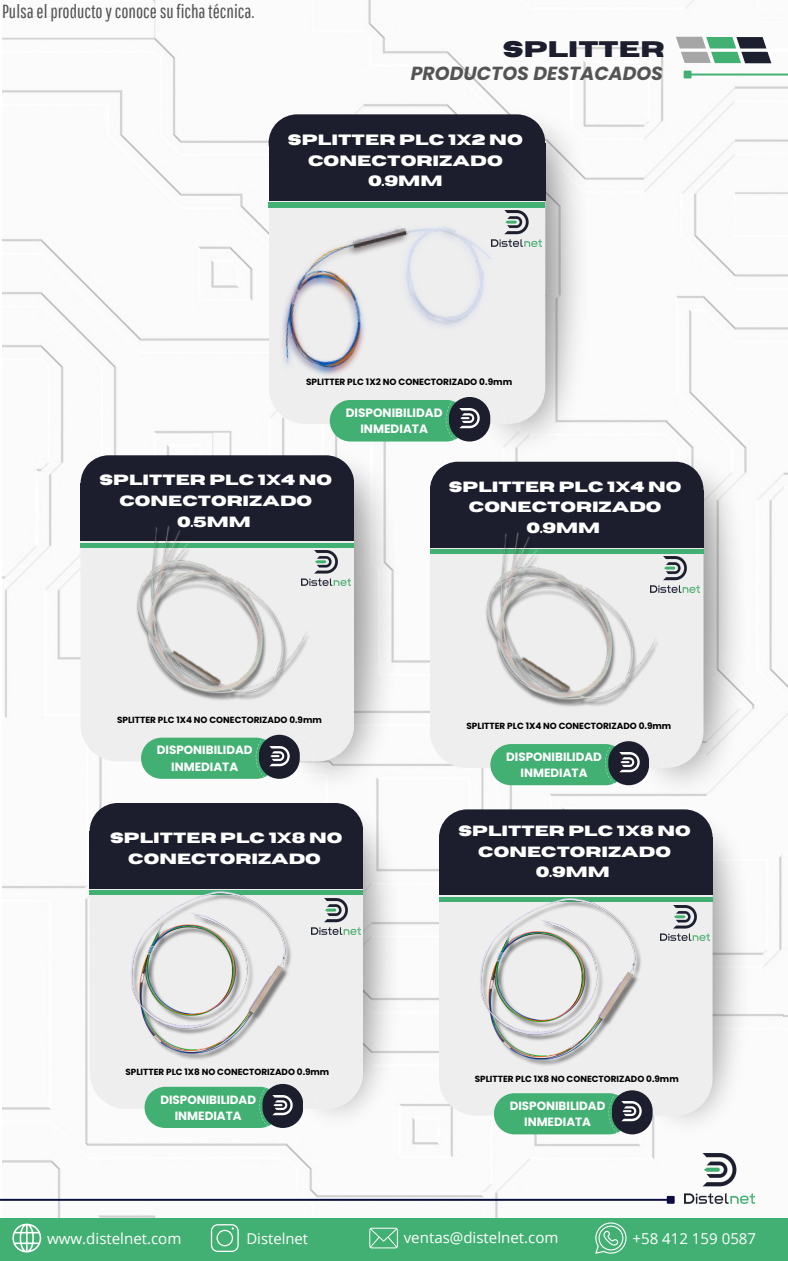
<style>
.page{position:relative;width:788px;height:1261px;background:#fff}
.page>*{position:absolute;margin:0;border:0;box-sizing:border-box;transform-origin:0 0}
.t1{font:700 22.4px "Horizon";color:#1c1e2e}
.t2{font:18.9px "Pathway Gothic One";color:#545454}
.t3{font:italic 700 18.9px "Poppins";color:#545454}
.t4{font:15.05px "Open Sans";color:#fff}
.t5{font:700 14.88px/20.7px "Horizon";color:#fff;text-align:center}
.t6{font:14.88px "Open Sans";color:#fff}
.t7{font:700 14.7px/20.5px "Horizon";color:#fff;text-align:center}
.t8{font:700 12.08px/16.4px "Poppins";color:#fff;text-align:center}
.t9{font:700 11.99px/16.2px "Poppins";color:#fff;text-align:center}
.t10{font:700 9.01px "Poppins";color:#000}
.t11{font:700 8.92px "Poppins";color:#000}
.t12{font:700 8.84px "Poppins";color:#000}
</style>
<div class="page">
<img style="left:2px;top:0;width:785px;height:1217px">
<div style="left:0;top:1217px;width:788px;height:43px;background:#42b072"></div>
<hr style="left:0;top:1198px;width:667px;height:2px;background:#0c0d42">
<div style="left:666px;top:1195px;width:8px;height:8px;border:2px solid #0c0d42"></div>
<img style="left:684px;top:1153px;width:70px;height:50px">
<svg style="left:675px;top:37px;width:61px;height:26px"></svg>
<img style="left:736px;top:37px;width:35px;height:26px">
<svg style="left:678px;top:48px;width:109px;height:4px"></svg>
<hr style="left:691px;top:73px;width:97px;height:2px;background:#42b072">
<div style="left:683px;top:71px;width:8px;height:7px;border:2px solid #42b072"></div>
<img style="left:286px;top:441px;width:113px;height:360px">
<svg style="left:81px;top:455px;width:273px;height:22px;background:#2a2c3b"></svg>
<img style="left:295px;top:798px;width:107px;height:341px">
<div style="left:90px;top:849px;width:273px;height:259px;background:#eee;border-radius:37px"></div>
<div style="left:90px;top:890px;width:273px;height:5px;background:#42b072"></div>
<svg style="left:90px;top:802px;width:273px;height:28px;background:#2d2f3d"></svg>
<div style="left:90px;top:830px;width:273px;height:58px;background:#1c1e2e"></div>
<img style="left:83px;top:880px;width:239px;height:191px">
<img style="left:311px;top:898px;width:49px;height:35px">
<img style="left:58px;top:477px;width:301px;height:302px">
<svg style="left:141px;top:727px;width:173px;height:58px"></svg>
<div style="left:259px;top:734px;width:41px;height:44px;background:#1c1e2e;border-radius:20px"></div>
<svg style="left:144px;top:1086px;width:173px;height:48px"></svg>
<div style="left:262px;top:1083px;width:41px;height:44px;background:#1c1e2e;border-radius:20px"></div>
<img style="left:476px;top:100px;width:114px;height:361px">
<svg style="left:268px;top:201px;width:277px;height:223px;background:#ececec"></svg>
<div style="left:268px;top:203px;width:277px;height:5px;background:#42b072"></div>
<svg style="left:268px;top:114px;width:277px;height:29px;background:#282a39"></svg>
<div style="left:268px;top:143px;width:277px;height:58px;background:#1c1e2e"></div>
<img style="left:516px;top:210px;width:25px;height:36px">
<svg style="left:330px;top:401px;width:174px;height:47px"></svg>
<div style="left:449px;top:397px;width:41px;height:44px;background:#1c1e2e;border-radius:21px"></div>
<svg style="left:12px;top:1223px;width:29px;height:29px"></svg>
<svg style="left:369px;top:1227px;width:29px;height:20px"></svg>
<svg style="left:595px;top:1222px;width:31px;height:31px"></svg>
<svg style="left:211px;top:1224px;width:27px;height:27px"></svg>
<img style="left:448px;top:408px;width:42px;height:22px">
<img style="left:259px;top:746px;width:42px;height:21px">
<img style="left:261px;top:1094px;width:42px;height:22px">
<img style="left:238px;top:181px;width:278px;height:220px">
<img style="left:240px;top:180px;width:276px;height:216px">
<img style="left:635px;top:447px;width:113px;height:361px">
<svg style="left:430px;top:461px;width:273px;height:22px;background:#2f303f"></svg>
<img style="left:644px;top:804px;width:107px;height:342px">
<div style="left:439px;top:855px;width:273px;height:260px;background:#eee;border-radius:37px"></div>
<div style="left:439px;top:896px;width:273px;height:5px;background:#42b072"></div>
<svg style="left:439px;top:809px;width:273px;height:28px;background:#282a39"></svg>
<div style="left:439px;top:837px;width:273px;height:57px;background:#1c1e2e"></div>
<img style="left:433px;top:887px;width:238px;height:190px">
<img style="left:660px;top:904px;width:49px;height:36px">
<img style="left:407px;top:483px;width:302px;height:302px">
<svg style="left:490px;top:734px;width:173px;height:58px"></svg>
<div style="left:608px;top:741px;width:41px;height:44px;background:#1c1e2e;border-radius:20px"></div>
<svg style="left:494px;top:1093px;width:172px;height:48px"></svg>
<div style="left:611px;top:1089px;width:41px;height:44px;background:#1c1e2e;border-radius:20px"></div>
<img style="left:608px;top:752px;width:42px;height:22px">
<img style="left:610px;top:1101px;width:42px;height:21px">
<p class="t2" style="left:2px;top:0;width:254px">Pulsaelproductoyconocesufichatécnica.</p>
<h5 class="t1" style="left:503px;top:38px;width:163px">SPLITTER</h5>
<p class="t3" style="left:410px;top:61px;width:254px">PRODUCTOS DESTACADOS</p>
<p class="t5" style="left:288px;top:130px;width:236px">SPLITTER PLC 1X2 NO<br>CONECTORIZADO<br>0.9MM</p>
<p class="t10" style="left:306px;top:375px;width:208px">SPLITTER PLC 1X2 NO CONECTORIZADO 0.9mm</p>
<p class="t8" style="left:346px;top:404px;width:98px">DISPONIBILIDAD<br>INMEDIATA</p>
<h2 class="t7" style="left:99px;top:470px;width:234px">SPLITTER PLC 1X4 NO<br>CONECTORIZADO<br>0.5MM</h2>
<p class="t11" style="left:117px;top:713px;width:206px">SPLITTER PLC 1X4 NO CONECTORIZADO 0.9mm</p>
<p class="t9" style="left:157px;top:742px;width:97px">DISPONIBILIDAD<br>INMEDIATA</p>
<p class="t7" style="left:110px;top:828px;width:234px">SPLITTER PLC 1X8 NO<br>CONECTORIZADO</p>
<p class="t12" style="left:125px;top:1065px;width:205px">SPLITTER PLC 1X8 NO CONECTORIZADO 0.9mm</p>
<p class="t9" style="left:160px;top:1090px;width:97px">DISPONIBILIDAD<br>INMEDIATA</p>
<p class="t7" style="left:449px;top:477px;width:234px">SPLITTER PLC 1X4 NO<br>CONECTORIZADO<br>0.9MM</p>
<p class="t11" style="left:466px;top:719px;width:206px">SPLITTER PLC 1X4 NO CONECTORIZADO 0.9mm</p>
<p class="t9" style="left:506px;top:748px;width:97px">DISPONIBILIDAD<br>INMEDIATA</p>
<p class="t7" style="left:458px;top:821px;width:234px">SPLITTER PLC 1X8 NO<br>CONECTORIZADO<br>0.9MM</p>
<p class="t12" style="left:474px;top:1072px;width:205px">SPLITTER PLC 1X8 NO CONECTORIZADO 0.9mm</p>
<p class="t9" style="left:509px;top:1097px;width:97px">DISPONIBILIDAD<br>INMEDIATA</p>
<h5 class="t6" style="left:246px;top:1227px;width:63px">Distelnet</h5>
<p class="t4" style="left:404px;top:1226px;width:156px">ventas@distelnet.com</p>
<p class="t4" style="left:47px;top:1227px;width:136px">www.distelnet.com</p>
<p class="t4" style="left:632px;top:1227px;width:125px">+58 412 159 0587</p>
</div>
